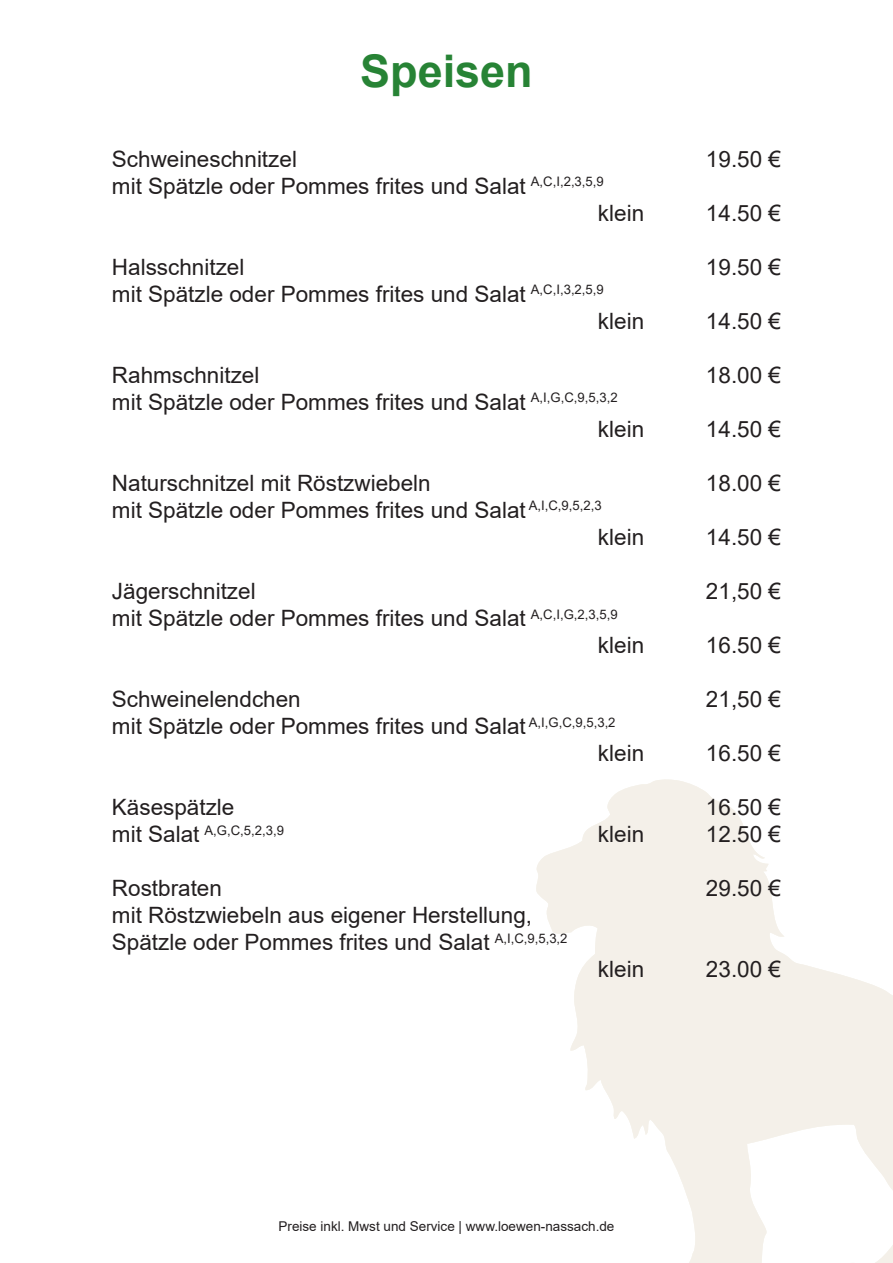
<style>
.page{position:relative;width:893px;height:1263px;background:#fff}
.page>*{position:absolute;margin:0;border:0;box-sizing:border-box;transform-origin:0 0}
.t1{font:700 45px "Arial";color:#278335}
.t2{font:22.5px/27px "Arial";color:#231f20}
.t3{font:13.5px "Arial";color:#231f20}
.t4{font:13.05px "Arial";color:#231f20}
.s1{font-size:22.5px}
</style>
<div class="page">
<svg style="left:536px;top:779px;width:357px;height:484px;fill:#f4f0e9"></svg>
<h1 class="t1" style="left:360px;top:39px;width:174px">Speisen</h1>
<p class="t2" style="left:112px;top:145px;width:187px">Schweineschnitzel</p>
<p class="t2" style="left:706px;top:145px;width:77px">19.50 €</p>
<p class="t2" style="left:598px;top:172px;width:48px;text-indent:-486px">mit Spätzle oder Pommes frites und Salat <sup>A,C,I,2,3,5,9 </sup>klein</p>
<p class="t2" style="left:706px;top:199px;width:77px">14.50 €</p>
<p class="t2" style="left:112px;top:253px;width:134px">Halsschnitzel</p>
<p class="t2" style="left:706px;top:253px;width:77px">19.50 €</p>
<p class="t2" style="left:598px;top:280px;width:48px;text-indent:-486px">mit Spätzle oder Pommes frites und Salat <sup>A,C,I,3,2,5,9 </sup>klein</p>
<p class="t2" style="left:706px;top:307px;width:77px">14.50 €</p>
<p class="t2" style="left:112px;top:361px;width:149px">Rahmschnitzel</p>
<p class="t2" style="left:706px;top:361px;width:77px">18.00 €</p>
<p class="t2" style="left:598px;top:388px;width:48px;text-indent:-486px">mit Spätzle oder Pommes frites und Salat <sup>A,I,G,C,9,5,3,2 </sup>klein</p>
<p class="t2" style="left:706px;top:415px;width:77px">14.50 €</p>
<p class="t2" style="left:112px;top:469px;width:320px">Naturschnitzel mit Röstzwiebeln</p>
<p class="t2" style="left:706px;top:469px;width:77px">18.00 €</p>
<p class="t2" style="left:598px;top:496px;width:48px;text-indent:-486px">mit Spätzle oder Pommes frites und Salat <sup>A,I,C,9,5,2,3 </sup>klein</p>
<p class="t2" style="left:706px;top:523px;width:77px">14.50 €</p>
<p class="t2" style="left:112px;top:577px;width:145px">Jägerschnitzel</p>
<p class="t2" style="left:706px;top:577px;width:77px">21,50 €</p>
<p class="t2" style="left:598px;top:604px;width:48px;text-indent:-486px">mit Spätzle oder Pommes frites und Salat <sup>A,C,I,G,2,3,5,9 </sup>klein</p>
<p class="t2" style="left:706px;top:631px;width:77px">16.50 €</p>
<p class="t2" style="left:112px;top:685px;width:190px">Schweinelendchen</p>
<p class="t2" style="left:706px;top:685px;width:77px">21,50 €</p>
<p class="t2" style="left:598px;top:712px;width:48px;text-indent:-486px">mit Spätzle oder Pommes frites und Salat <sup>A,I,G,C,9,5,3,2 </sup>klein</p>
<p class="t2" style="left:706px;top:739px;width:77px">16.50 €</p>
<p class="t2" style="left:112px;top:793px;width:124px">Käsespätzle</p>
<p class="t2" style="left:706px;top:793px;width:77px">16.50 €</p>
<p class="t4" style="left:112px;top:821px;width:174px"><span class="s1">mit Salat</span> A,G,C,5,2,3,9</p>
<p class="t2" style="left:598px;top:820px;width:48px">klein</p>
<p class="t2" style="left:706px;top:820px;width:77px">12.50 €</p>
<p class="t2" style="left:112px;top:874px;width:112px">Rostbraten</p>
<p class="t2" style="left:706px;top:874px;width:77px">29.50 €</p>
<p class="t2" style="left:112px;top:901px;width:457px">mit Röstzwiebeln aus eigener Herstellung,<br>Spätzle oder Pommes frites und Salat <sup>A,I,C,9,5,3,2</sup></p>
<p class="t2" style="left:598px;top:955px;width:48px">klein</p>
<p class="t2" style="left:706px;top:955px;width:77px">23.00 €</p>
<p class="t3" style="left:279px;top:1217px;width:337px">Preise inkl. Mwst und Service | www.loewen-nassach.de</p>
</div>
